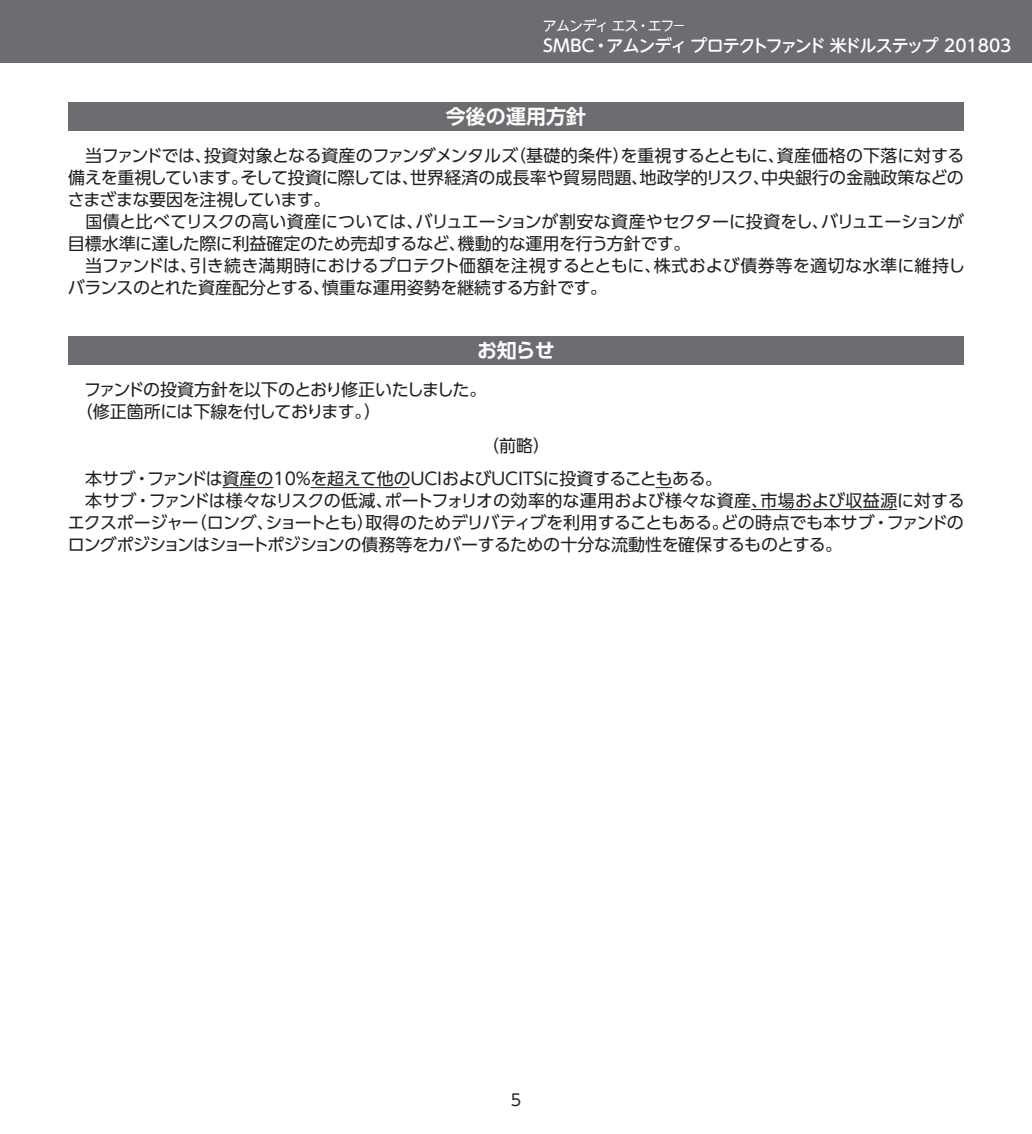
<style>
.page{position:relative;width:1032px;height:1134px;background:#fff}
.page>*{position:absolute;margin:0;border:0;box-sizing:border-box;transform-origin:0 0}
.t1{font:700 20px "UD Shin Go Pro De";color:#fff}
.t2{font:17px/22px "UD Shin Go Pro";letter-spacing:-.015em;color:#231f20}
.t3{font:17px/33.4px "UD Shin Go Pro";letter-spacing:-.05em;color:#231f20}
.t4{font:500 17px "UD Shin M Go Pro";letter-spacing:-.055em;color:#fff}
.t5{font:16px "UD Shin Go Pro";color:#231f20}
.t6{font:14px "UD Shin M Go Pro";letter-spacing:-.065em;color:#fff}
</style>
<div class="page">
<div style="left:0;top:0;width:1032px;height:62px;background:#6c6d70"></div>
<hr style="left:222px;top:487px;width:52px;height:1px;background:#231f20">
<hr style="left:311px;top:487px;width:98px;height:1px;background:#231f20">
<svg style="left:655px;top:487px;width:17px;height:1px"></svg>
<hr style="left:751px;top:509px;width:146px;height:1px;background:#231f20">
<div style="left:68px;top:102px;width:896px;height:28px;background:#6c6d70"></div>
<div style="left:68px;top:336px;width:896px;height:28px;background:#6c6d70"></div>
<p class="t6" style="left:543px;top:15px;width:145px">アムンディ エス・エフ－</p>
<p class="t4" style="left:543px;top:32px;width:470px">SMBC・アムンディ プロテクトファンド 米ドルステップ 201803</p>
<p class="t1" style="left:446px;top:100px;width:142px">今後の運用方針</p>
<p class="t2" style="left:68px;top:144px;width:899px">　当ファンドでは、投資対象となる資産のファンダメンタルズ（基礎的条件）を重視するとともに、資産価格の下落に対する備えを重視しています。そして投資に際しては、世界経済の成長率や貿易問題、地政学的リスク、中央銀行の金融政策などのさまざまな要因を注視しています。<br>　国債と比べてリスクの高い資産については、バリュエーションが割安な資産やセクターに投資をし、バリュエーションが目標水準に達した際に利益確定のため売却するなど、機動的な運用を行う方針です。<br>　当ファンドは、引き続き満期時におけるプロテクト価額を注視するとともに、株式および債券等を適切な水準に維持しバランスのとれた資産配分とする、慎重な運用姿勢を継続する方針です。</p>
<p class="t1" style="left:477px;top:334px;width:79px">お知らせ</p>
<p class="t2" style="left:68px;top:378px;width:420px">　ファンドの投資方針を以下のとおり修正いたしました。　（修正箇所には下線を付しております。）</p>
<p class="t3" style="left:68px;top:428px;width:655px;text-indent:414px">（前略）<br>　本サブ・ファンドは資産の10％を超えて他のＵＣＩおよびＵＣＩＴＳに投資することもある。</p>
<p class="t2" style="left:68px;top:489px;width:898px;text-align:justify">　本サブ・ファンドは様々なリスクの低減、ポートフォリオの効率的な運用および様々な資産、市場および収益源に対するエクスポージャー（ロング、ショートとも）取得のためデリバティブを利用することもある。どの時点でも本サブ・ファンドのロングポジションはショートポジションの債務等をカバーするための十分な流動性を確保するものとする。</p>
<p class="t5" style="left:511px;top:1087px;width:12px">5</p>
</div>
